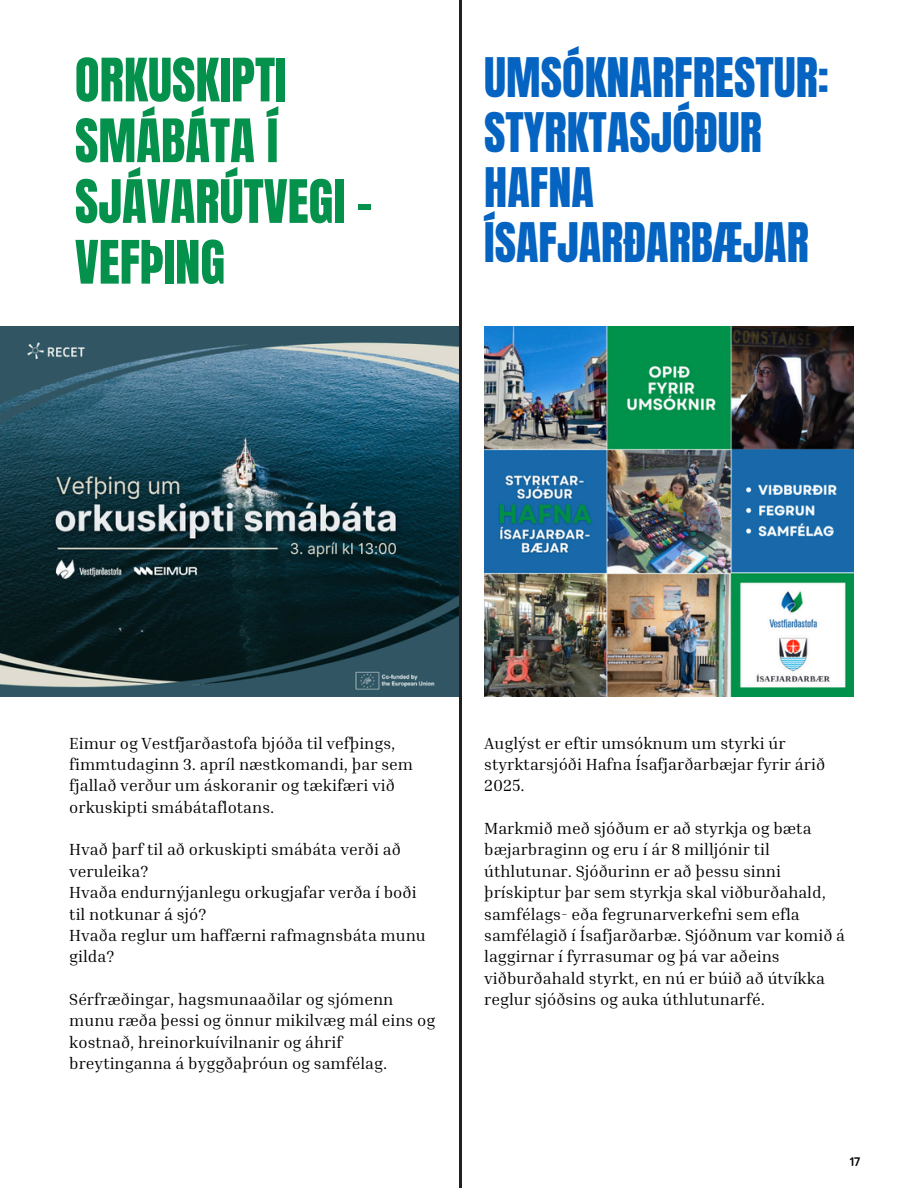
<style>
.page{position:relative;width:918px;height:1188px;background:#fff}
.page>*{position:absolute;margin:0;border:0;box-sizing:border-box;transform-origin:0 0}
.t1{font:50.85px/60.8px "Anton";color:#04914b}
.t2{font:46.35px/55.2px "Anton";color:#0563c1}
.t3{font:16.5px/21.3px "Inria Serif";color:#000}
.t4{font:700 12px "Almarai";color:#000}
</style>
<div class="page">
<img style="left:484px;top:326px;width:369px;height:371px">
<img style="left:0;top:326px;width:459px;height:371px">
<hr style="left:459px;top:0;width:3px;height:1188px;background:#231f20">
<p class="t1" style="left:75px;top:50px;width:299px">ORKUSKIPTI<br>SMÁBÁTA Í<br>SJÁVARÚTVEGI –<br>VEFÞING</p>
<p class="t2" style="left:484px;top:51px;width:346px">UMSÓKNARFRESTUR:<br>STYRKTASJÓÐUR<br>HAFNA<br>ÍSAFJARÐARBÆJAR</p>
<h1 class="t3" style="left:69px;top:732px;width:345px">Eimur og Vestfjarðastofa bjóða til vefþings, fimmtudaginn 3. apríl næstkomandi, þar sem fjallað verður um áskoranir og tækifæri við orkuskipti smábátaflotans.</h1>
<p class="t3" style="left:69px;top:839px;width:333px">Hvað þarf til að orkuskipti smábáta verði að veruleika?</p>
<p class="t3" style="left:69px;top:881px;width:349px">Hvaða endurnýjanlegu orkugjafar verða í boði til notkunar á sjó?</p>
<p class="t3" style="left:69px;top:924px;width:358px">Hvaða reglur um haffærni rafmagnsbáta munu gilda?</p>
<p class="t3" style="left:69px;top:988px;width:367px">Sérfræðingar, hagsmunaaðilar og sjómenn munu ræða þessi og önnur mikilvæg mál eins og kostnað, hreinorkuívilnanir og áhrif breytinganna á byggðaþróun og samfélag.</p>
<p class="t3" style="left:484px;top:732px;width:342px">Auglýst er eftir umsóknum um styrki úr styrktarsjóði Hafna Ísafjarðarbæjar fyrir árið<br>2025.</p>
<h1 class="t3" style="left:484px;top:817px;width:362px">Markmið með sjóðum er að styrkja og bæta bæjarbraginn og eru í ár 8 milljónir til úthlutunar. Sjóðurinn er að þessu sinni þrískiptur þar sem styrkja skal viðburðahald, samfélags- eða fegrunarverkefni sem efla samfélagið í Ísafjarðarbæ. Sjóðnum var komið á laggirnar í fyrrasumar og þá var aðeins viðburðahald styrkt, en nú er búið að útvíkka reglur sjóðsins og auka úthlutunarfé.</h1>
<p class="t4" style="left:849px;top:1155px;width:12px">17</p>
</div>
